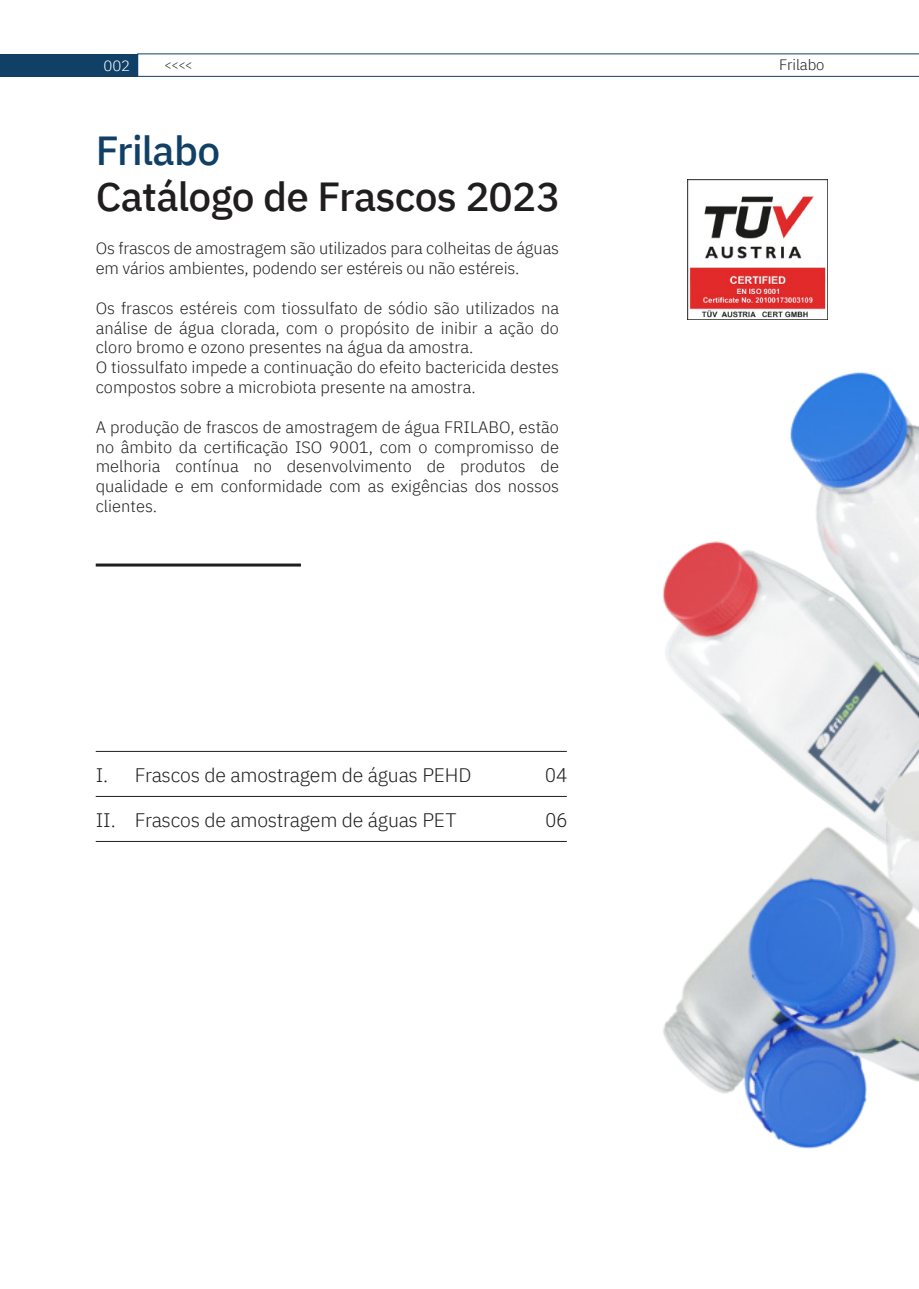
<style>
.page{position:relative;width:919px;height:1289px;background:#fff}
.page>*{position:absolute;margin:0;border:0;box-sizing:border-box;transform-origin:0 0}
.t1{font:500 40.5px "IBM Plex Sans";letter-spacing:-.02em;color:#201d1e}
.t2{font:500 40.5px "IBM Plex Sans";letter-spacing:-.02em;color:#114067}
.t3{font:300 19.5px "IBM Plex Sans";letter-spacing:-.015em;color:#201d1e}
.t4{font:300 19.5px "Roboto";color:#201d1e}
.t5{font:300 16.5px/19.8px "IBM Plex Sans";color:#201d1e}
.t6{font:300 15px "IBM Plex Sans";letter-spacing:-.005em;color:#201d1e}
.t7{font:300 15px "IBM Plex Sans";color:#fff}
.t8{font:300 12px "IBM Plex Sans";color:#201d1e}
</style>
<div class="page">
<hr style="left:96px;top:563px;width:205px;height:3px;background:#201d1e">
<hr style="left:96px;top:751px;width:471px;height:1px;background:#201d1e">
<hr style="left:96px;top:796px;width:471px;height:1px;background:#201d1e">
<hr style="left:96px;top:841px;width:471px;height:1px;background:#201d1e">
<svg style="left:138px;top:54px;width:780px;height:23px"></svg>
<div style="left:0;top:54px;width:138px;height:23px;background:#114067"></div>
<img style="left:663px;top:179px;width:255px;height:970px">
<p class="t7" style="left:104px;top:54px;width:28px">002</p>
<p class="t8" style="left:164px;top:55px;width:29px">&lt;&lt;&lt;&lt;</p>
<p class="t6" style="left:779px;top:54px;width:47px">Frilabo</p>
<h1 class="t2" style="left:96px;top:119px;width:126px">Frilabo</h1>
<h1 class="t1" style="left:96px;top:165px;width:466px">Catálogo de Frascos 2023</h1>
<p class="t5" style="left:96px;top:237px;width:465px">Os frascos de amostragem são utilizados para colheitas de águas em vários ambientes, podendo ser estéreis ou não estéreis.</p>
<p class="t5" style="left:96px;top:297px;width:465px">Os frascos estéreis com tiossulfato de sódio são utilizados na análise de água clorada, com o propósito de inibir a ação do cloro bromo e ozono presentes na água da amostra.<br>O tiossulfato impede a continuação do efeito bactericida destes compostos sobre a microbiota presente na amostra.</p>
<p class="t5" style="left:96px;top:415px;width:465px;text-align:justify">A produção de frascos de amostragem de água FRILABO, estão no âmbito da certificação ISO 9001, com o compromisso de melhoria contínua no desenvolvimento de produtos de qualidade e em conformidade com as exigências dos nossos clientes.</p>
<p class="t3" style="left:96px;top:760px;width:377px">I. Frascos de amostragem de águas PEHD</p>
<p class="t4" style="left:545px;top:761px;width:23px">04</p>
<p class="t3" style="left:96px;top:805px;width:362px">II. Frascos de amostragem de águas PET</p>
<p class="t4" style="left:545px;top:806px;width:23px">06</p>
</div>
